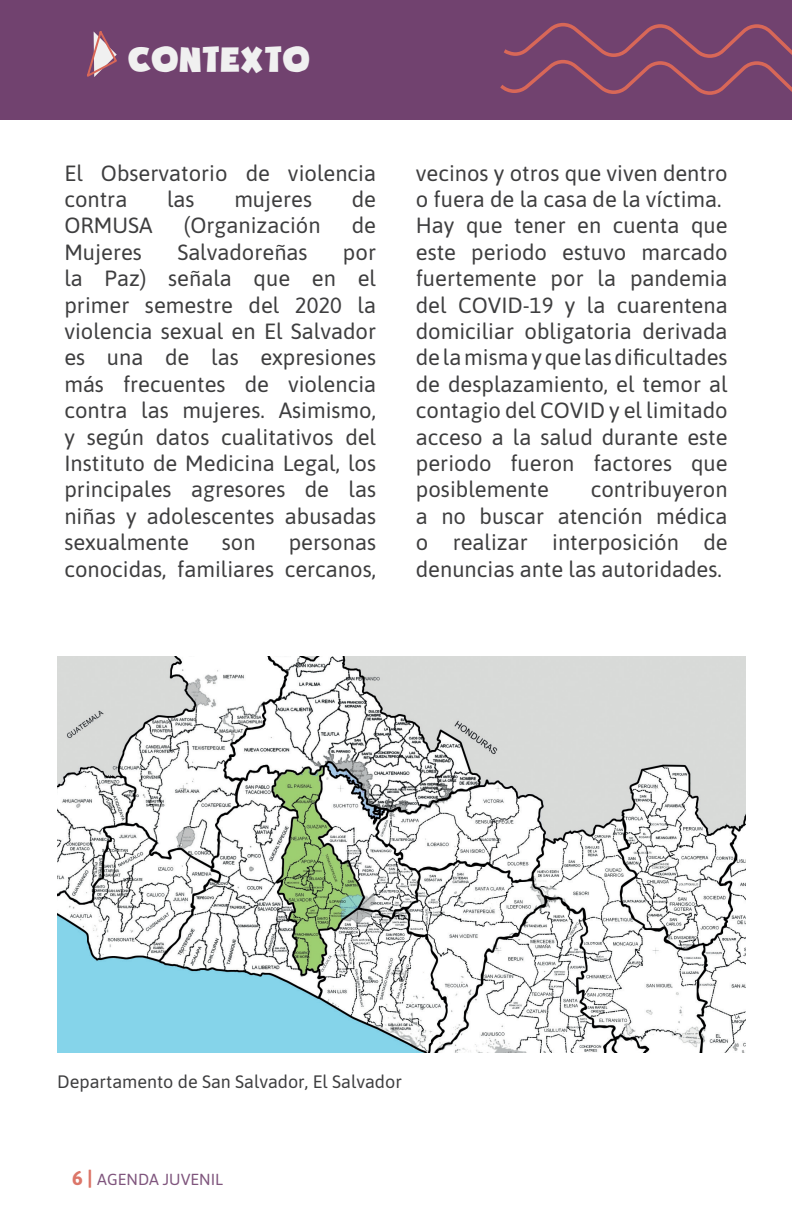
<style>
.page{position:relative;width:792px;height:1224px;background:#fff}
.page>*{position:absolute;margin:0;border:0;box-sizing:border-box;transform-origin:0 0}
.t1{font:40px "i Ciel Soupof Justice";color:#f0f0f0}
.t2{font:22px/26.4px "Asap";color:#3e3e3f}
.t3{font:18px "Asap";color:#3e3e3f}
.t4{font:16px "Asap";color:#7f557d}
.s1{font-weight:700;font-size:20px;color:#dc7669}
</style>
<div class="page">
<div style="left:0;top:0;width:792px;height:120px;background:#71426f"></div>
<img style="left:57px;top:657px;width:689px;height:396px">
<svg style="left:87px;top:31px;width:30px;height:46px"></svg>
<svg style="left:500px;top:23px;width:292px;height:72px"></svg>
<h1 class="t1" style="left:128px;top:28px;width:183px">CONTEXTO</h1>
<p class="t2" style="left:64px;top:158px;width:313px">El Observatorio de violencia contra</p>
<p class="t2" style="left:167px;top:185px;width:29px">las</p>
<p class="t2" style="left:234px;top:185px;width:79px">mujeres</p>
<p class="t2" style="left:352px;top:185px;width:26px">de</p>
<p class="t2" style="left:64px;top:211px;width:90px">ORMUSA</p>
<p class="t2" style="left:184px;top:211px;width:138px">(Organización</p>
<p class="t2" style="left:352px;top:211px;width:26px">de</p>
<p class="t2" style="left:64px;top:238px;width:79px">Mujeres</p>
<p class="t2" style="left:177px;top:238px;width:132px">Salvadoreñas</p>
<p class="t2" style="left:64px;top:238px;width:313px;text-align:justify;text-indent:279px">por la Paz) señala que en el primer semestre del 2020 la violencia sexual en El Salvador es una de las expresiones más frecuentes de violencia contra las mujeres. Asimismo, y según datos cualitativos del Instituto de Medicina Legal, los principales agresores de las niñas y adolescentes abusadas sexualmente</p>
<p class="t2" style="left:64px;top:528px;width:313px;text-align:right">personas<br>conocidas, familiares cercanos,</p>
<p class="t2" style="left:222px;top:528px;width:35px">son</p>
<p class="t2" style="left:416px;top:158px;width:313px">vecinos y otros que viven dentro o fuera de la casa de la víctima.<br>Hay que tener en cuenta que este periodo estuvo marcado fuertemente por la pandemia del COVID-19 y la cuarentena domiciliar obligatoria derivada de la misma y que las dificultades de desplazamiento, el temor al contagio del COVID y el limitado acceso a la salud durante este periodo fueron factores que posiblemente</p>
<p class="t2" style="left:416px;top:475px;width:313px;text-align:justify;text-indent:175px">contribuyeron a no buscar atención médica o realizar interposición de denuncias ante las autoridades.</p>
<p class="t3" style="left:57px;top:1069px;width:346px">Departamento de San Salvador, El Salvador</p>
<p class="t4" style="left:72px;top:1168px;width:153px"><span class="s1">6 |</span> AGENDA JUVENIL</p>
</div>
